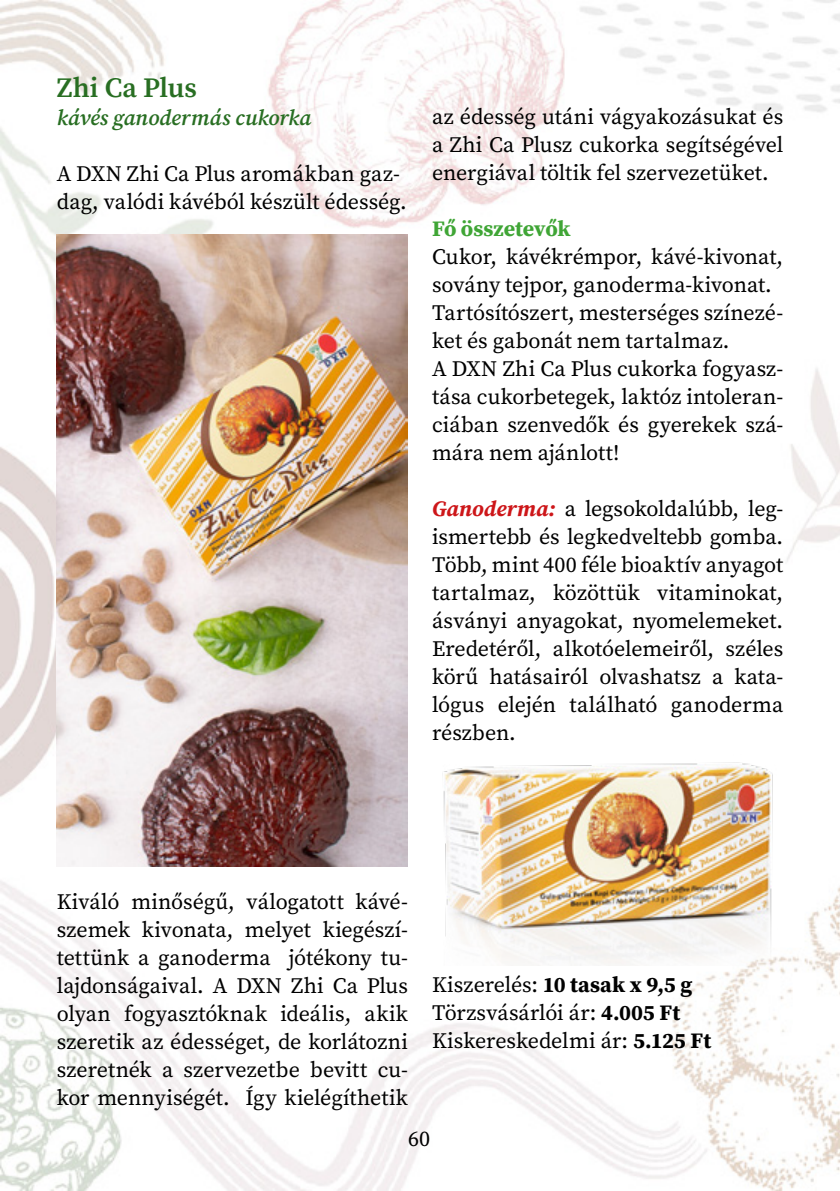
<style>
.page{position:relative;width:840px;height:1191px;background:#fff}
.page>*{position:absolute;margin:0;border:0;box-sizing:border-box;transform-origin:0 0}
.t1{font:600 28px "Source Serif Pro";color:#286e22}
.t2{font:22px/28px "Source Serif Pro";color:#000}
.t3{font:italic 600 22px "Source Serif Pro";color:#286e22}
.t4{font:700 22px "Source Serif Pro";letter-spacing:-.005em;color:#3fa535}
.s1{font-weight:700;font-style:italic;color:#cd1619}
.s2{font-weight:700}
</style>
<div class="page">
<img style="left:0;top:0;width:839px;height:1190px">
<img style="left:57px;top:235px;width:351px;height:631px">
<img style="left:432px;top:754px;width:350px;height:211px">
<p class="t1" style="left:57px;top:69px;width:141px">Zhi Ca Plus</p>
<p class="t3" style="left:57px;top:103px;width:256px">kávés ganodermás cukorka</p>
<p class="t2" style="left:57px;top:160px;width:351px">A DXN Zhi Ca Plus aromákban gaz&shy;dag, valódi kávéból készült édesség.</p>
<p class="t2" style="left:432px;top:102px;width:352px;text-align:justify">az édesség utáni vágyakozásukat és a Zhi Ca Plusz cukorka segítségével energiával töltik fel szervezetüket.</p>
<p class="t4" style="left:432px;top:213px;width:140px">Fő összetevők</p>
<p class="t2" style="left:432px;top:242px;width:352px">Cukor, kávékrémpor, kávé-kivonat, sovány tejpor, ganoderma-kivonat.<br>Tartósítószert, mesterséges színezé&shy;ket és gabonát nem tartalmaz.<br>A DXN Zhi Ca Plus cukorka fogyasz&shy;tása cukorbetegek, laktóz intoleran&shy;ciában szenvedők és gyerekek szá&shy;mára nem ajánlott!</p>
<p class="t2" style="left:432px;top:494px;width:352px;text-align:justify"><span class="s1">Ganoderma:</span> a legsokoldalúbb, leg&shy;ismertebb és legkedveltebb gomba.<br>Több, mint 400 féle bioaktív anyagot tartalmaz, közöttük vitaminokat, ásványi anyagokat, nyomelemeket.<br>Eredetéről, alkotóelemeiről, széles körű hatásairól olvashatsz a kata&shy;lógus elején található ganoderma részben.</p>
<p class="t2" style="left:57px;top:888px;width:352px;text-align:justify">Kiváló minőségű, válogatott kávé&shy;szemek kivonata, melyet kiegészí&shy;tettünk a ganoderma jótékony tu&shy;lajdonságaival. A DXN Zhi Ca Plus olyan fogyasztóknak ideális, akik szeretik az édességet, de korlátozni szeretnék a szervezetbe bevitt cu&shy;kor mennyiségét. Így kielégíthetik</p>
<p class="t2" style="left:432px;top:970px;width:281px">Kiszerelés: <span class="s2">10 tasak x 9,5 g<br></span>Törzsvásárlói ár: <span class="s2">4.005 Ft<br></span>Kiskereskedelmi ár: <span class="s2">5.125 Ft</span></p>
<p class="t2" style="left:408px;top:1124px;width:24px">60</p>
</div>
